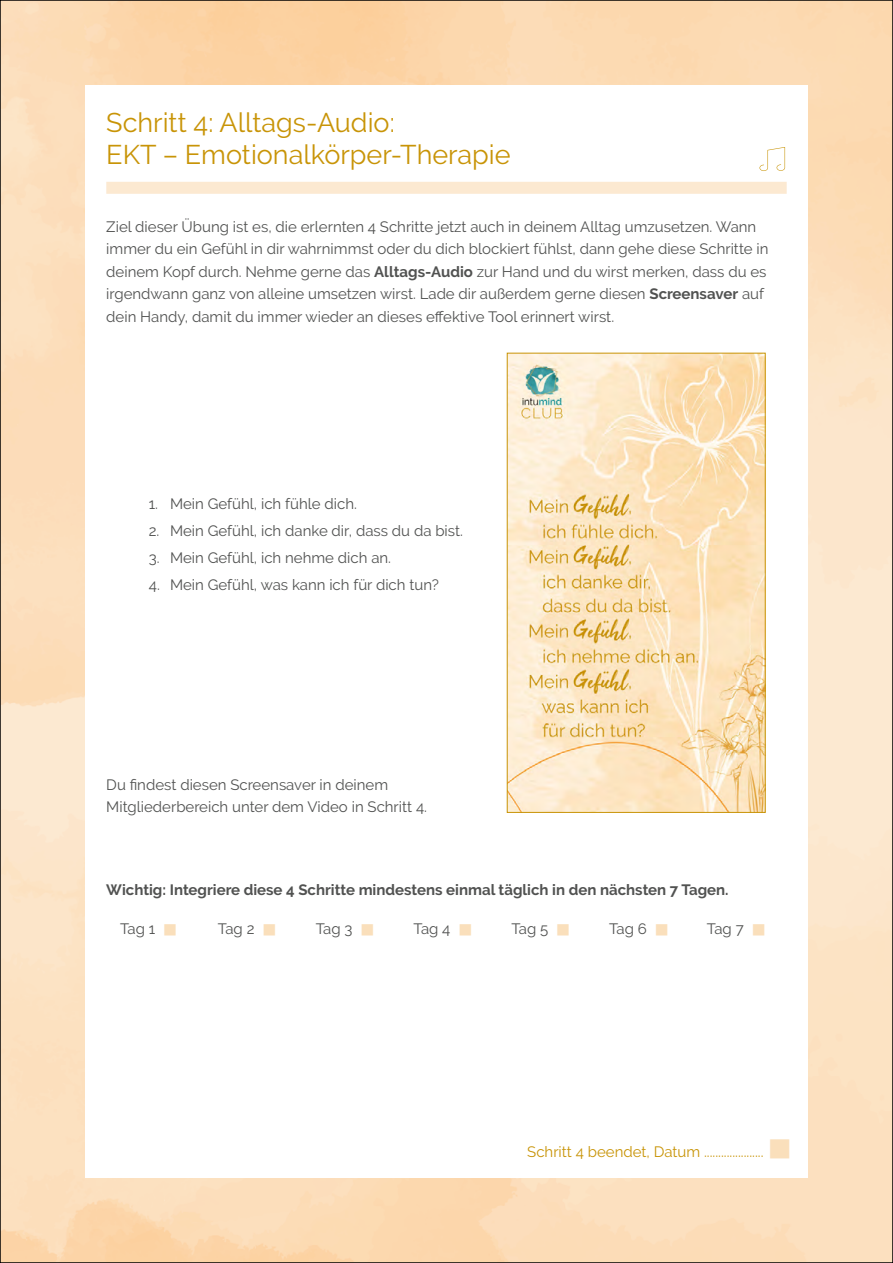
<style>
.page{position:relative;width:893px;height:1263px;background:#fff}
.page>*{position:absolute;margin:0;border:0;box-sizing:border-box;transform-origin:0 0}
.t1{font:27px/32.4px "Raleway";color:#c89407}
.t2{font:15px/22.5px "Raleway";color:#515251}
.t3{font:700 15px "Raleway";color:#515251}
.t4{font:15px "Raleway";color:#c89407}
.s1{font-weight:700}
.s2{color:#fadfbb}
</style>
<div class="page">
<div style="left:106px;top:182px;width:681px;height:12px;background:#fce9d1"></div>
<svg style="left:759px;top:147px;width:26px;height:24px"></svg>
<img style="left:509px;top:355px;width:254px;height:455px">
<div style="left:507px;top:353px;width:258px;height:459px;border:1px solid #c89407"></div>
<h1 class="t1" style="left:106px;top:106px;width:406px">Schritt 4: Alltags-Audio:<br>EKT – Emotionalkörper-Therapie</h1>
<p class="t2" style="left:106px;top:215px;width:664px">Ziel dieser Übung ist es, die erlernten 4 Schritte jetzt auch in deinem Alltag umzusetzen. Wann immer du ein Gefühl in dir wahrnimmst oder du dich blockiert fühlst, dann gehe diese Schritte in deinem Kopf durch. Nehme gerne das <span class="s1">Alltags-Audio</span> zur Hand und du wirst merken, dass du es irgendwann ganz von alleine umsetzen wirst. Lade dir außerdem gerne diesen <span class="s1">Screensaver</span> auf dein Handy, damit du immer wieder an dieses effektive Tool erinnert wirst.</p>
<p class="t2" style="left:149px;top:493px;width:210px">1. Mein Gefühl, ich fühle dich.</p>
<p class="t2" style="left:149px;top:520px;width:316px">2. Mein Gefühl, ich danke dir, dass du da bist.</p>
<p class="t2" style="left:149px;top:547px;width:244px">3. Mein Gefühl, ich nehme dich an.</p>
<p class="t2" style="left:149px;top:574px;width:292px">4. Mein Gefühl, was kann ich für dich tun?</p>
<p class="t2" style="left:106px;top:773px;width:322px">Du findest diesen Screensaver in deinem<br>Mitgliederbereich unter dem Video in Schritt 4.</p>
<p class="t3" style="left:106px;top:881px;width:624px">Wichtig: Integriere diese 4 Schritte mindestens einmal täglich in den nächsten 7 Tagen.</p>
<p class="t2" style="left:120px;top:917px;width:59px">Tag 1 <span class="s2">■</span></p>
<p class="t2" style="left:218px;top:917px;width:60px">Tag 2 <span class="s2">■</span></p>
<p class="t2" style="left:316px;top:917px;width:60px">Tag 3 <span class="s2">■</span></p>
<p class="t2" style="left:414px;top:917px;width:61px">Tag 4 <span class="s2">■</span></p>
<p class="t2" style="left:511px;top:917px;width:61px">Tag 5 <span class="s2">■</span></p>
<p class="t2" style="left:609px;top:917px;width:62px">Tag 6 <span class="s2">■</span></p>
<p class="t2" style="left:707px;top:917px;width:61px">Tag 7 <span class="s2">■</span></p>
<p class="t4" style="left:527px;top:1142px;width:266px">Schritt 4 beendet, Datum ..................... <span class="s2">■</span></p>
</div>
